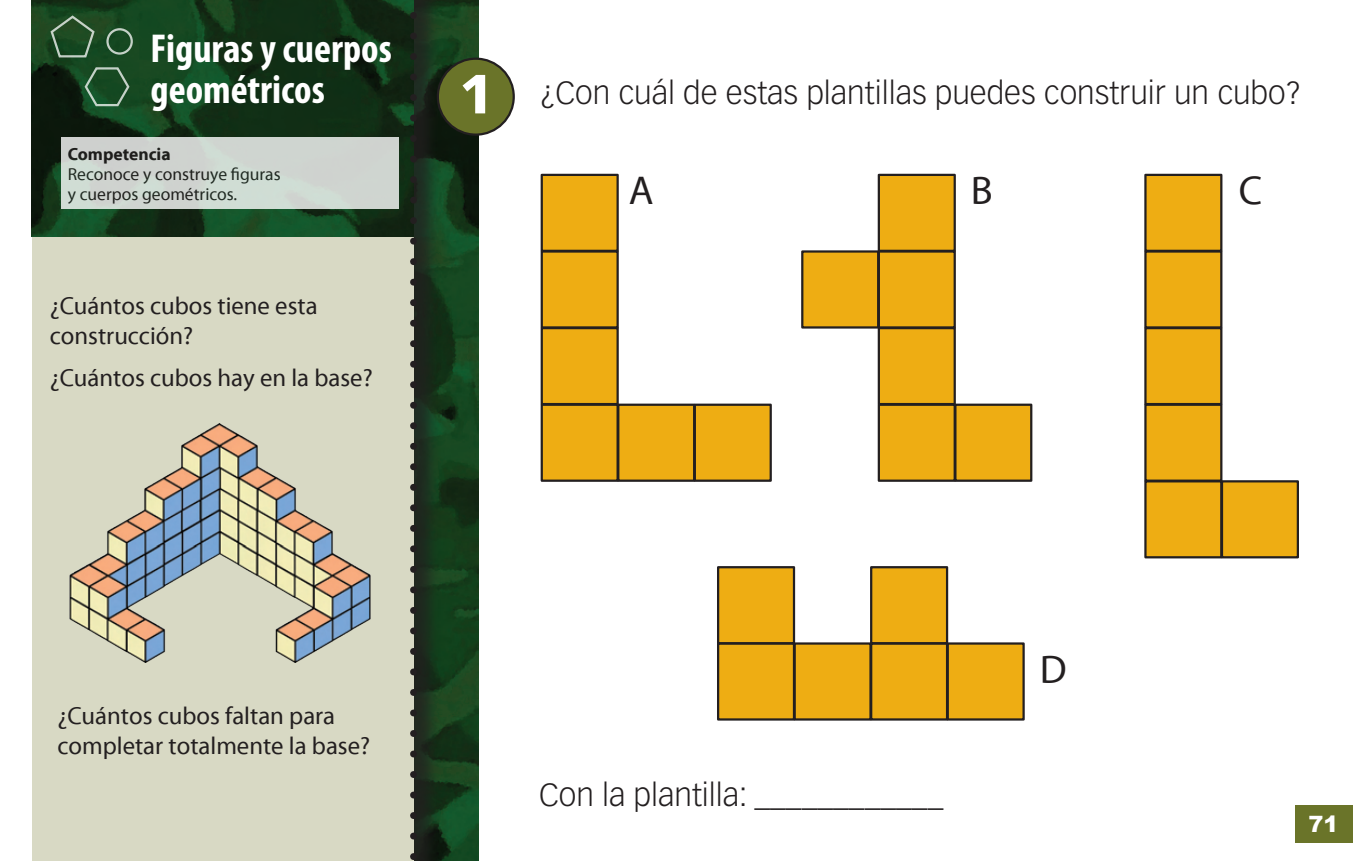
<style>
.page{position:relative;width:1371px;height:861px;background:#fff}
.page>*{position:absolute;margin:0;border:0;box-sizing:border-box;transform-origin:0 0}
.t1{font:900 54px "Vectora LH";color:#fff}
.t2{font:700 condensed 40.5px/40.5px "Myriad Pro";color:#fff}
.t3{font:40.5px "Myriad Pro";color:#231f20}
.Pregunta{font:300 31.5px "Vectora LH";color:#231f20}
.Texto_11{font:24.75px/29.7px "Myriad Pro";color:#231f20}
.t4{font:900 22.5px "Arial";color:#fff}
.t5{font:17.55px/20.2px "Myriad Pro";color:#231f20}
.t6{font:700 17.55px "Myriad Pro";color:#231f20}
</style>
<div class="page">
<img style="left:442px;top:0;width:36px;height:860px">
<div style="left:35px;top:0;width:407px;height:860px;background:#231f20;opacity:.75"></div>
<div style="left:32px;top:0;width:382px;height:860px;background:#d8d9c4"></div>
<img style="left:32px;top:0;width:378px;height:237px">
<svg style="left:410px;top:0;width:7px;height:861px"></svg>
<div style="left:1295px;top:804px;width:57px;height:38px;background:#6a7429"></div>
<svg style="left:49px;top:14px;width:47px;height:45px;background:#315a37"></svg>
<svg style="left:83px;top:65px;width:48px;height:42px;background:#2e5e3a"></svg>
<div style="left:106px;top:28px;width:27px;height:27px;border:2px solid #fff;border-radius:50%"></div>
<div style="left:61px;top:137px;width:338px;height:72px;background:#cfd5d0"></div>
<div style="left:542px;top:175px;width:76px;height:76px;background:#eead13"></div>
<div style="left:541px;top:174px;width:78px;height:78px;border:2px solid #231f20"></div>
<div style="left:948px;top:643px;width:76px;height:76px;background:#eead13"></div>
<div style="left:947px;top:642px;width:78px;height:78px;border:2px solid #231f20"></div>
<div style="left:879px;top:175px;width:76px;height:76px;background:#eead13"></div>
<div style="left:878px;top:174px;width:78px;height:78px;border:2px solid #231f20"></div>
<div style="left:1145px;top:175px;width:76px;height:76px;background:#eead13"></div>
<div style="left:1144px;top:174px;width:78px;height:78px;border:2px solid #231f20"></div>
<div style="left:542px;top:251px;width:76px;height:76px;background:#eead13"></div>
<div style="left:541px;top:250px;width:78px;height:78px;border:2px solid #231f20"></div>
<div style="left:871px;top:643px;width:76px;height:76px;background:#eead13"></div>
<div style="left:870px;top:642px;width:78px;height:78px;border:2px solid #231f20"></div>
<div style="left:871px;top:567px;width:76px;height:76px;background:#eead13"></div>
<div style="left:870px;top:565px;width:78px;height:79px;border:2px solid #231f20"></div>
<div style="left:879px;top:251px;width:76px;height:76px;background:#eead13"></div>
<div style="left:878px;top:250px;width:78px;height:78px;border:2px solid #231f20"></div>
<div style="left:1145px;top:251px;width:76px;height:76px;background:#eead13"></div>
<div style="left:1144px;top:250px;width:78px;height:78px;border:2px solid #231f20"></div>
<div style="left:802px;top:251px;width:76px;height:76px;background:#eead13"></div>
<div style="left:801px;top:250px;width:78px;height:78px;border:2px solid #231f20"></div>
<div style="left:542px;top:328px;width:76px;height:76px;background:#eead13"></div>
<div style="left:541px;top:327px;width:78px;height:78px;border:2px solid #231f20"></div>
<div style="left:795px;top:643px;width:76px;height:76px;background:#eead13"></div>
<div style="left:794px;top:642px;width:78px;height:78px;border:2px solid #231f20"></div>
<div style="left:879px;top:328px;width:76px;height:76px;background:#eead13"></div>
<div style="left:878px;top:327px;width:78px;height:78px;border:2px solid #231f20"></div>
<div style="left:1145px;top:328px;width:76px;height:76px;background:#eead13"></div>
<div style="left:1144px;top:327px;width:78px;height:78px;border:2px solid #231f20"></div>
<div style="left:542px;top:404px;width:76px;height:76px;background:#eead13"></div>
<div style="left:541px;top:403px;width:78px;height:78px;border:2px solid #231f20"></div>
<div style="left:718px;top:643px;width:76px;height:76px;background:#eead13"></div>
<div style="left:717px;top:642px;width:78px;height:78px;border:2px solid #231f20"></div>
<div style="left:718px;top:567px;width:76px;height:76px;background:#eead13"></div>
<div style="left:717px;top:565px;width:78px;height:79px;border:2px solid #231f20"></div>
<div style="left:879px;top:404px;width:76px;height:76px;background:#eead13"></div>
<div style="left:878px;top:403px;width:78px;height:78px;border:2px solid #231f20"></div>
<div style="left:1145px;top:404px;width:76px;height:76px;background:#eead13"></div>
<div style="left:1144px;top:403px;width:78px;height:78px;border:2px solid #231f20"></div>
<div style="left:1145px;top:481px;width:76px;height:76px;background:#eead13"></div>
<div style="left:1144px;top:480px;width:78px;height:78px;border:2px solid #231f20"></div>
<div style="left:1222px;top:481px;width:76px;height:76px;background:#eead13"></div>
<div style="left:1221px;top:480px;width:78px;height:78px;border:2px solid #231f20"></div>
<div style="left:955px;top:404px;width:76px;height:76px;background:#eead13"></div>
<div style="left:954px;top:403px;width:78px;height:78px;border:2px solid #231f20"></div>
<div style="left:618px;top:404px;width:76px;height:76px;background:#eead13"></div>
<div style="left:617px;top:403px;width:78px;height:78px;border:2px solid #231f20"></div>
<div style="left:695px;top:404px;width:76px;height:76px;background:#eead13"></div>
<div style="left:694px;top:403px;width:78px;height:78px;border:2px solid #231f20"></div>
<img style="left:69px;top:423px;width:302px;height:239px">
<div style="left:438px;top:59px;width:76px;height:75px;background:#6a7429;border-radius:50%"></div>
<div style="left:437px;top:57px;width:78px;height:79px;border:2px solid #231f20;border-radius:50%"></div>
<h2 class="t2" style="left:151px;top:29px;width:243px">Figuras y cuerpos geométricos</h2>
<p class="t6" style="left:68px;top:142px;width:105px">Competencia</p>
<p class="t5" style="left:68px;top:163px;width:214px">Reconoce y construye figuras y cuerpos geométricos.</p>
<p class="Texto_11" style="left:50px;top:290px;width:269px">¿Cuántos cubos tiene esta construcción?</p>
<p class="Texto_11" style="left:50px;top:362px;width:324px">¿Cuántos cubos hay en la base?</p>
<p class="t1" style="left:460px;top:60px;width:33px">1</p>
<p class="Pregunta" style="left:539px;top:74px;width:764px">¿Con cuál de estas plantillas puedes construir un cubo?</p>
<p class="t3" style="left:629px;top:165px;width:26px">A</p>
<p class="t3" style="left:971px;top:165px;width:23px">B</p>
<p class="t3" style="left:1239px;top:165px;width:25px">C</p>
<p class="Texto_11" style="left:57px;top:700px;width:314px">¿Cuántos cubos faltan para completar totalmente la base?</p>
<p class="Pregunta" style="left:539px;top:776px;width:406px">Con la plantilla: ____________</p>
<p class="t3" style="left:1040px;top:644px;width:28px">D</p>
<p class="t4" style="left:1309px;top:807px;width:32px">71</p>
</div>
